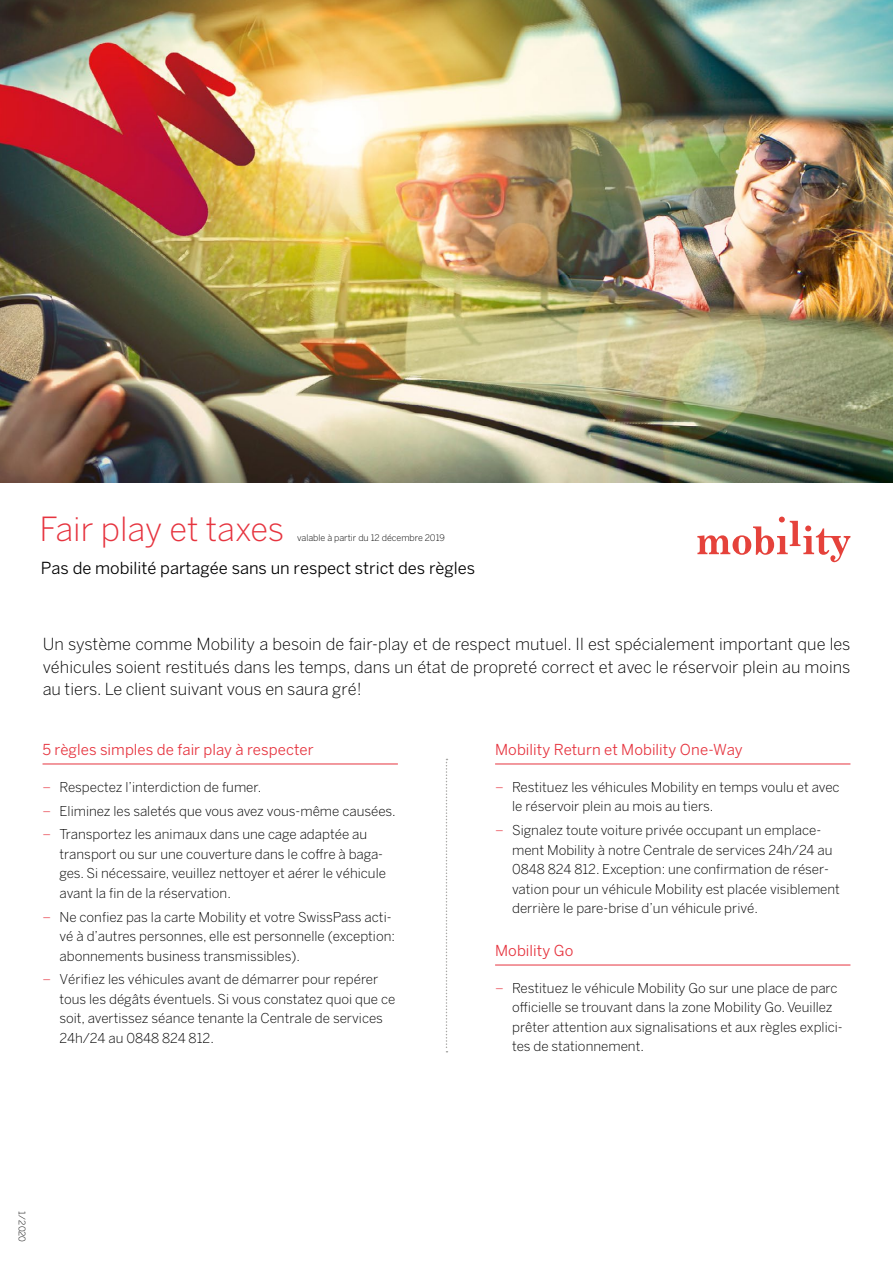
<style>
.page{position:relative;width:893px;height:1263px;background:#fff}
.page>*{position:absolute;margin:0;border:0;box-sizing:border-box;transform-origin:0 0}
.t1{font:300 33px "Benton Sans";color:#e6343f}
.t2{font:300 16.5px/22.5px "Benton Sans";color:#000;text-align:justify}
.t3{font:16.5px "Benton Sans";color:#000}
.t4{font:15px "Benton Sans";letter-spacing:.005em;color:#e6343f}
.t5{font:300 13.5px/19.5px "Benton Sans";color:#000}
.t6{font:300 9px "Benton Sans";color:#000}
.s1{color:#e6343f}
</style>
<div class="page">
<svg style="left:697px;top:517px;width:153px;height:45px"></svg>
<hr style="left:43px;top:764px;width:355px;height:1px;background:#e6343f">
<hr style="left:495px;top:764px;width:355px;height:1px;background:#e6343f">
<hr style="left:495px;top:965px;width:355px;height:1px;background:#e6343f">
<svg style="left:446px;top:759px;width:1px;height:293px"></svg>
<img style="left:0;top:0;width:893px;height:483px">
<h1 class="t1" style="left:40px;top:509px;width:246px">Fair play et taxes</h1>
<p class="t3" style="left:41px;top:559px;width:436px">Pas de mobilité partagée sans un respect strict des règles</p>
<p class="t6" style="left:297px;top:532px;width:149px">valable à partir du 12 décembre 2019</p>
<p class="t2" style="left:43px;top:633px;width:809px">Un système comme Mobility a besoin de fair-play et de respect mutuel. Il est spécialement important que les véhicules soient restitués dans les temps, dans un état de propreté correct et avec le réservoir plein au moins au tiers. Le client suivant vous en saura gré!</p>
<p class="t4" style="left:43px;top:741px;width:273px">5 règles simples de fair play à respecter</p>
<p class="t5" style="left:43px;top:777px;width:220px"><span class="s1">–</span> Respectez l’interdiction de fumer.</p>
<p class="t5" style="left:43px;top:801px;width:355px"><span class="s1">–</span> Eliminez les saletés que vous avez vous-même causées.</p>
<p class="t5" style="left:60px;top:824px;width:328px;text-indent:-17px"><span class="s1">–</span> Transportez les animaux dans une cage adaptée au transport ou sur une couverture dans le coffre à baga&shy;ges. Si nécessaire, veuillez nettoyer et aérer le véhicule avant la fin de la réservation.</p>
<p class="t5" style="left:60px;top:907px;width:337px;text-indent:-17px"><span class="s1">–</span> Ne confiez pas la carte Mobility et votre SwissPass acti&shy;vé à d’autres personnes, elle est personnelle (exception: abonnements business transmissibles).</p>
<p class="t5" style="left:60px;top:969px;width:337px;text-indent:-17px"><span class="s1">–</span> Vérifiez les véhicules avant de démarrer pour repérer tous les dégâts éventuels. Si vous constatez quoi que ce soit, avertissez séance tenante la Centrale de services 24h/24 au 0848 824 812.</p>
<p class="t4" style="left:495px;top:741px;width:249px">Mobility Return et Mobility One-Way</p>
<p class="t5" style="left:512px;top:777px;width:329px;text-indent:-17px"><span class="s1">–</span> Restituez les véhicules Mobility en temps voulu et avec le réservoir plein au mois au tiers.</p>
<p class="t5" style="left:512px;top:820px;width:329px;text-indent:-17px"><span class="s1">–</span> Signalez toute voiture privée occupant un emplace&shy;ment Mobility à notre Centrale de services 24h/24 au 0848 824 812. Exception: une confirmation de réser&shy;vation pour un véhicule Mobility est placée visiblement derrière le pare-brise d’un véhicule privé.</p>
<p class="t4" style="left:495px;top:942px;width:80px">Mobility Go</p>
<p class="t5" style="left:512px;top:978px;width:332px;text-indent:-17px"><span class="s1">–</span> Restituez le véhicule Mobility Go sur une place de parc officielle se trouvant dans la zone Mobility Go. Veuillez prêter attention aux signalisations et aux règles explici&shy;tes de stationnement.</p>
<p class="t6" style="left:27px;top:1211px;width:33px;rotate:90deg">1/2020</p>
</div>
